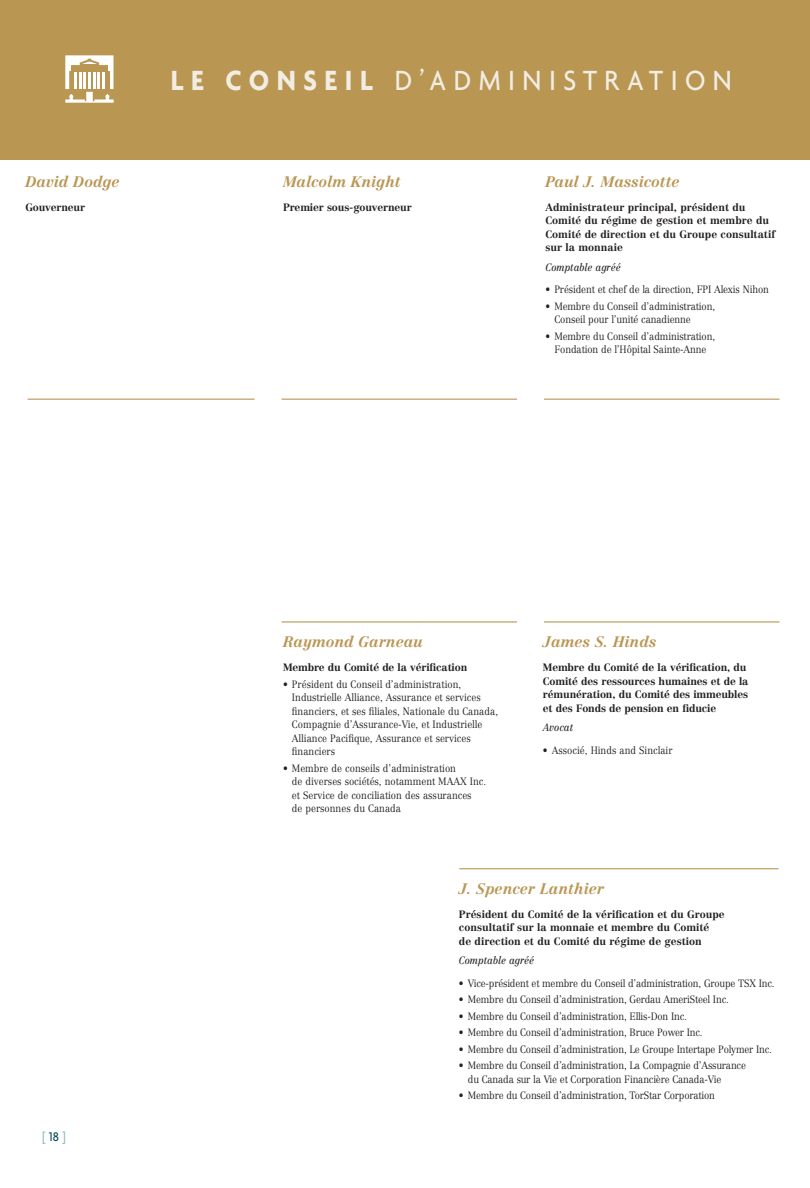
<style>
.page{position:relative;width:810px;height:1188px;background:#fff}
.page>*{position:absolute;margin:0;border:0;box-sizing:border-box;transform-origin:0 0}
.t1{font:500 30px "Agenda";letter-spacing:.275em;color:#f2ede3;scale:.9 1}
.t2{font:italic 700 15px "Centennial";color:#ba9653}
.t3{font:500 13.5px "Agenda";color:#90b9c0;scale:.9 1}
.t4{font:300 10.5px/13.5px "Centennial";letter-spacing:-.01em;color:#231f1f;scale:.9 1}
.t5{font:700 10.5px/13.5px "Centennial";color:#231f1f}
.t6{font:italic 10.5px "Centennial";color:#231f1f;scale:.9 1}
.s1{font-weight:700}
.s2{color:#004d55}
</style>
<div class="page">
<hr style="left:544px;top:621px;width:236px;height:1px;background:#ba9653">
<hr style="left:282px;top:621px;width:235px;height:1px;background:#ba9653">
<div style="left:0;top:0;width:810px;height:159px;background:#ba9653"></div>
<hr style="left:544px;top:399px;width:236px;height:1px;background:#ba9653">
<hr style="left:282px;top:399px;width:235px;height:1px;background:#ba9653">
<hr style="left:28px;top:399px;width:227px;height:1px;background:#ba9653">
<hr style="left:459px;top:868px;width:319px;height:1px;background:#ba9653">
<svg style="left:65px;top:55px;width:48px;height:48px"></svg>
<h2 class="t2" style="left:25px;top:175px;width:96px">David Dodge</h2>
<p class="t5" style="left:25px;top:201px;width:61px">Gouverneur</p>
<h1 class="t1" style="left:171px;top:68px;width:625px"><span class="s1">LE CONSEIL</span> D’ADMINISTRATION</h1>
<h2 class="t2" style="left:283px;top:175px;width:119px">Malcolm Knight</h2>
<p class="t5" style="left:283px;top:201px;width:130px">Premier sous-gouverneur</p>
<h2 class="t2" style="left:545px;top:175px;width:136px">Paul J. Massicotte</h2>
<p class="t5" style="left:545px;top:201px;width:231px">Administrateur principal, président du Comité du régime de gestion et membre du Comité de direction et du Groupe consultatif sur la monnaie</p>
<p class="t6" style="left:545px;top:263px;width:85px">Comptable agréé</p>
<p class="t4" style="left:545px;top:284px;width:250px">• Président et chef de la direction, FPI Alexis Nihon</p>
<p class="t4" style="left:554px;top:300px;width:180px;text-indent:-9px">• Membre du Conseil d’administration,<br>Conseil pour l’unité canadienne</p>
<p class="t4" style="left:545px;top:330px;width:190px;text-align:center">• Membre du Conseil d’administration,<br>Fondation de l’Hôpital Sainte-Anne</p>
<p class="t3" style="left:42px;top:1131px;width:28px">[ <span class="s2">18</span> ]</p>
<h2 class="t2" style="left:283px;top:636px;width:141px">Raymond Garneau</h2>
<p class="t5" style="left:283px;top:661px;width:186px">Membre du Comité de la vérification</p>
<p class="t4" style="left:292px;top:678px;width:231px;text-indent:-9px">• Président du Conseil d’administration, Industrielle Alliance, Assurance et services financiers, et ses filiales, Nationale du Canada, Compagnie d’Assurance-Vie, et Industrielle Alliance Pacifique, Assurance et services financiers</p>
<p class="t4" style="left:292px;top:762px;width:217px;text-indent:-9px">• Membre de conseils d’administration<br>de diverses sociétés, notamment MAAX Inc. et Service de conciliation des assurances<br>de personnes du Canada</p>
<h2 class="t2" style="left:543px;top:636px;width:115px">James S. Hinds</h2>
<p class="t5" style="left:543px;top:662px;width:207px">Membre du Comité de la vérification, du Comité des ressources humaines et de la rémunération, du Comité des immeubles et des Fonds de pension en fiducie</p>
<p class="t6" style="left:543px;top:723px;width:35px">Avocat</p>
<p class="t4" style="left:543px;top:744px;width:146px">• Associé, Hinds and Sinclair</p>
<h2 class="t2" style="left:459px;top:882px;width:146px">J. Spencer Lanthier</h2>
<p class="t5" style="left:459px;top:908px;width:267px">Président du Comité de la vérification et du Groupe consultatif sur la monnaie et membre du Comité<br>de direction et du Comité du régime de gestion</p>
<p class="t6" style="left:459px;top:956px;width:85px">Comptable agréé</p>
<p class="t4" style="left:459px;top:977px;width:352px">• Vice-président et membre du Conseil d’administration, Groupe TSX Inc.</p>
<p class="t4" style="left:459px;top:994px;width:301px">• Membre du Conseil d’administration, Gerdau AmeriSteel Inc.</p>
<p class="t4" style="left:459px;top:1010px;width:255px">• Membre du Conseil d’administration, Ellis-Don Inc.</p>
<p class="t4" style="left:459px;top:1027px;width:272px">• Membre du Conseil d’administration, Bruce Power Inc.</p>
<p class="t4" style="left:459px;top:1043px;width:349px">• Membre du Conseil d’administration, Le Groupe Intertape Polymer Inc.</p>
<p class="t4" style="left:468px;top:1060px;width:310px;text-indent:-9px">• Membre du Conseil d’administration, La Compagnie d’Assurance du Canada sur la Vie et Corporation Financière Canada-Vie</p>
<p class="t4" style="left:459px;top:1090px;width:286px">• Membre du Conseil d’administration, TorStar Corporation</p>
</div>
